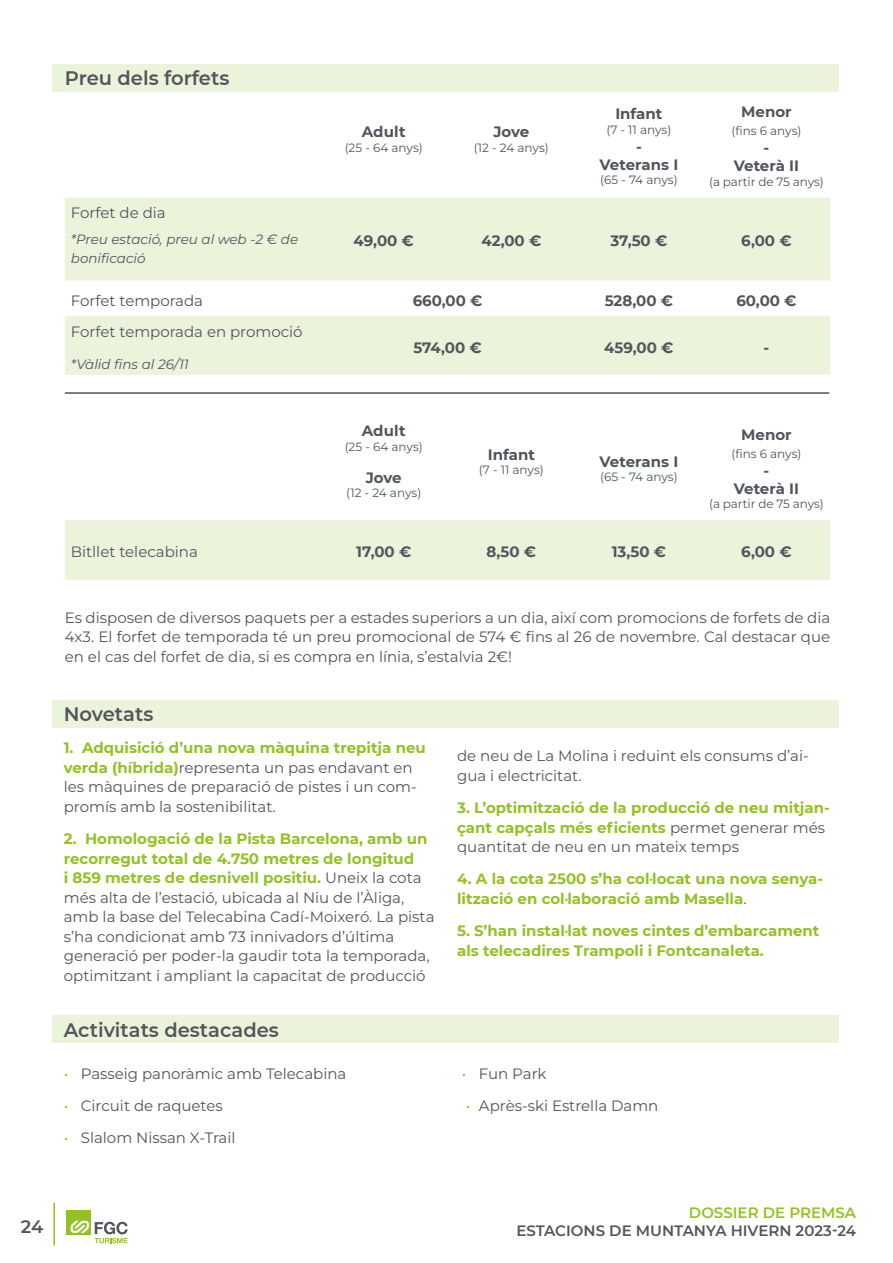
<style>
.page{position:relative;width:893px;height:1263px;background:#fff}
.page>*{position:absolute;margin:0;border:0;box-sizing:border-box;transform-origin:0 0}
.t1{font:600 19.5px "Montserrat";color:#51565c}
.t2{font:600 18px "Montserrat";color:#51565c}
.t3{font:15px/19.5px "Montserrat";color:#51565c}
.t4{font:700 15px/19.5px "Montserrat";color:#95c123}
.t5{font:700 15px/18px "Montserrat";color:#51565c;text-align:center}
.t6{font:600 15px "Montserrat";color:#51565c}
.t7{font:600 15px "Montserrat";color:#95c123}
.t8{font:italic 100 13.5px/18.8px "Montserrat";color:#51565c}
.t9{font:12px "Montserrat";letter-spacing:-.005em;color:#51565c}
.s1{font-weight:700;color:#95c123}
.s2{color:#95c123}
.s3{font-weight:400;color:#51565c}
</style>
<div class="page">
<div style="left:52px;top:64px;width:787px;height:27px;background:#ecf3db"></div>
<svg style="left:65px;top:198px;width:765px;height:177px;fill:#ecf3db"></svg>
<div style="left:65px;top:520px;width:765px;height:60px;background:#ecf3db"></div>
<hr style="left:65px;top:393px;width:764px;height:1px;background:#000">
<div style="left:52px;top:700px;width:787px;height:28px;background:#ecf3db"></div>
<div style="left:52px;top:1015px;width:787px;height:28px;background:#ecf3db"></div>
<div style="left:66px;top:1210px;width:24px;height:24px;background:#94c124"></div>
<svg style="left:71px;top:1221px;width:18px;height:12px"></svg>
<svg style="left:95px;top:1222px;width:33px;height:21px"></svg>
<hr style="left:53px;top:1203px;width:2px;height:42px;background:#95c123">
<h1 class="t1" style="left:65px;top:64px;width:166px">Preu dels forfets</h1>
<p class="t5" style="left:362px;top:122px;width:45px">Adult</p>
<p class="t9" style="left:345px;top:139px;width:80px">(25 - 64 anys)</p>
<p class="t5" style="left:493px;top:122px;width:37px">Jove</p>
<p class="t9" style="left:474px;top:139px;width:77px">(12 - 24 anys)</p>
<p class="t5" style="left:615px;top:104px;width:49px">Infant</p>
<p class="t9" style="left:606px;top:121px;width:67px">(7 - 11 anys)</p>
<p class="t5" style="left:600px;top:136px;width:80px">-<br>Veterans I</p>
<p class="t9" style="left:600px;top:172px;width:79px">(65 - 74 anys)</p>
<p class="t5" style="left:741px;top:102px;width:52px">Menor</p>
<p class="t9" style="left:731px;top:123px;width:72px">(fins 6 anys)</p>
<p class="t5" style="left:734px;top:138px;width:67px">-<br>Veterà II</p>
<p class="t9" style="left:709px;top:173px;width:116px">(a partir de 75 anys)</p>
<p class="t3" style="left:71px;top:203px;width:96px">Forfet de dia</p>
<p class="t8" style="left:71px;top:229px;width:229px">*Preu estació, preu al web -2 € de bonificació</p>
<p class="t5" style="left:354px;top:231px;width:62px">49,00 €</p>
<p class="t5" style="left:481px;top:231px;width:61px">42,00 €</p>
<p class="t5" style="left:610px;top:231px;width:58px">37,50 €</p>
<p class="t5" style="left:741px;top:231px;width:52px">6,00 €</p>
<p class="t3" style="left:71px;top:290px;width:134px">Forfet temporada</p>
<p class="t5" style="left:413px;top:291px;width:71px">660,00 €</p>
<p class="t5" style="left:605px;top:291px;width:70px">528,00 €</p>
<p class="t5" style="left:736px;top:291px;width:62px">60,00 €</p>
<p class="t3" style="left:71px;top:321px;width:233px">Forfet temporada en promoció</p>
<p class="t8" style="left:71px;top:354px;width:119px">*Vàlid fins al 26/11</p>
<p class="t5" style="left:413px;top:338px;width:70px">574,00 €</p>
<p class="t5" style="left:604px;top:338px;width:71px">459,00 €</p>
<p class="t5" style="left:764px;top:338px;width:7px">-</p>
<p class="t5" style="left:362px;top:421px;width:45px">Adult</p>
<p class="t9" style="left:345px;top:438px;width:80px">(25 - 64 anys)</p>
<p class="t5" style="left:366px;top:468px;width:37px">Jove</p>
<p class="t9" style="left:346px;top:485px;width:77px">(12 - 24 anys)</p>
<p class="t5" style="left:488px;top:444px;width:49px">Infant</p>
<p class="t9" style="left:479px;top:462px;width:67px">(7 - 11 anys)</p>
<p class="t5" style="left:600px;top:452px;width:80px">Veterans I</p>
<p class="t9" style="left:600px;top:469px;width:79px">(65 - 74 anys)</p>
<p class="t5" style="left:741px;top:425px;width:52px">Menor</p>
<p class="t9" style="left:731px;top:445px;width:72px">(fins 6 anys)</p>
<p class="t5" style="left:734px;top:461px;width:67px">-<br>Veterà II</p>
<p class="t9" style="left:709px;top:496px;width:116px">(a partir de 75 anys)</p>
<p class="t3" style="left:71px;top:542px;width:129px">Bitllet telecabina</p>
<p class="t5" style="left:356px;top:542px;width:57px">17,00 €</p>
<p class="t5" style="left:486px;top:542px;width:51px">8,50 €</p>
<p class="t5" style="left:612px;top:542px;width:56px">13,50 €</p>
<p class="t5" style="left:741px;top:542px;width:52px">6,00 €</p>
<p class="t3" style="left:65px;top:607px;width:767px;text-align:justify">Es disposen de diversos paquets per a estades superiors a un dia, així com promocions de forfets de dia 4x3. El forfet de temporada té un preu promocional de 574 € fins al 26 de novembre. Cal destacar que en el cas del forfet de dia, si es compra en línia, s’estalvia 2€!</p>
<h1 class="t1" style="left:64px;top:700px;width:91px">Novetats</h1>
<p class="t3" style="left:64px;top:738px;width:364px"><span class="s1">1. Adquisició d’una nova màquina trepitja neu verda (híbrida)</span>representa un pas endavant en les màquines de preparació de pistes i un com&shy;promís amb la sostenibilitat.</p>
<p class="t3" style="left:64px;top:829px;width:372px"><span class="s1">2. Homologació de la Pista Barcelona, amb un recorregut total de 4.750 metres de longitud<br>i 859 metres de desnivell positiu.</span> Uneix la cota més alta de l’estació, ubicada al Niu de l’Àliga, amb la base del Telecabina Cadí-Moixeró. La pista s’ha condicionat amb 73 innivadors d’última generació per poder-la gaudir tota la temporada, optimitzant i ampliant la capacitat de producció</p>
<h1 class="t1" style="left:64px;top:1016px;width:217px">Activitats destacades</h1>
<p class="t3" style="left:64px;top:1063px;width:284px"><span class="s2">•</span> Passeig panoràmic amb Telecabina</p>
<p class="t3" style="left:64px;top:1096px;width:161px"><span class="s2">•</span> Circuit de raquetes</p>
<p class="t3" style="left:64px;top:1128px;width:173px"><span class="s2">•</span> Slalom Nissan X-Trail</p>
<p class="t3" style="left:457px;top:746px;width:353px">de neu de La Molina i reduint els consums d’ai&shy;gua i electricitat.</p>
<p class="t4" style="left:457px;top:797px;width:374px">3. L’optimització de la producció de neu mitjan&shy;çant capçals més eficients <span class="s3">permet generar més quantitat de neu en un mateix temps</span></p>
<p class="t4" style="left:457px;top:869px;width:368px">4. A la cota 2500 s’ha col·locat una nova senya&shy;lització en col·laboració amb Masella<span class="s3">.</span></p>
<p class="t4" style="left:457px;top:920px;width:364px">5. S’han instal·lat noves cintes d’embarcament als telecadires Trampoli i Fontcanaleta.</p>
<p class="t3" style="left:462px;top:1063px;width:86px"><span class="s2">•</span> Fun Park</p>
<p class="t3" style="left:466px;top:1096px;width:194px"><span class="s2">•</span> Après-ski Estrella Damn</p>
<p class="t2" style="left:21px;top:1213px;width:24px">24</p>
<p class="t7" style="left:689px;top:1202px;width:169px">DOSSIER DE PREMSA</p>
<p class="t6" style="left:516px;top:1220px;width:341px">ESTACIONS DE MUNTANYA HIVERN 2023-24</p>
</div>
